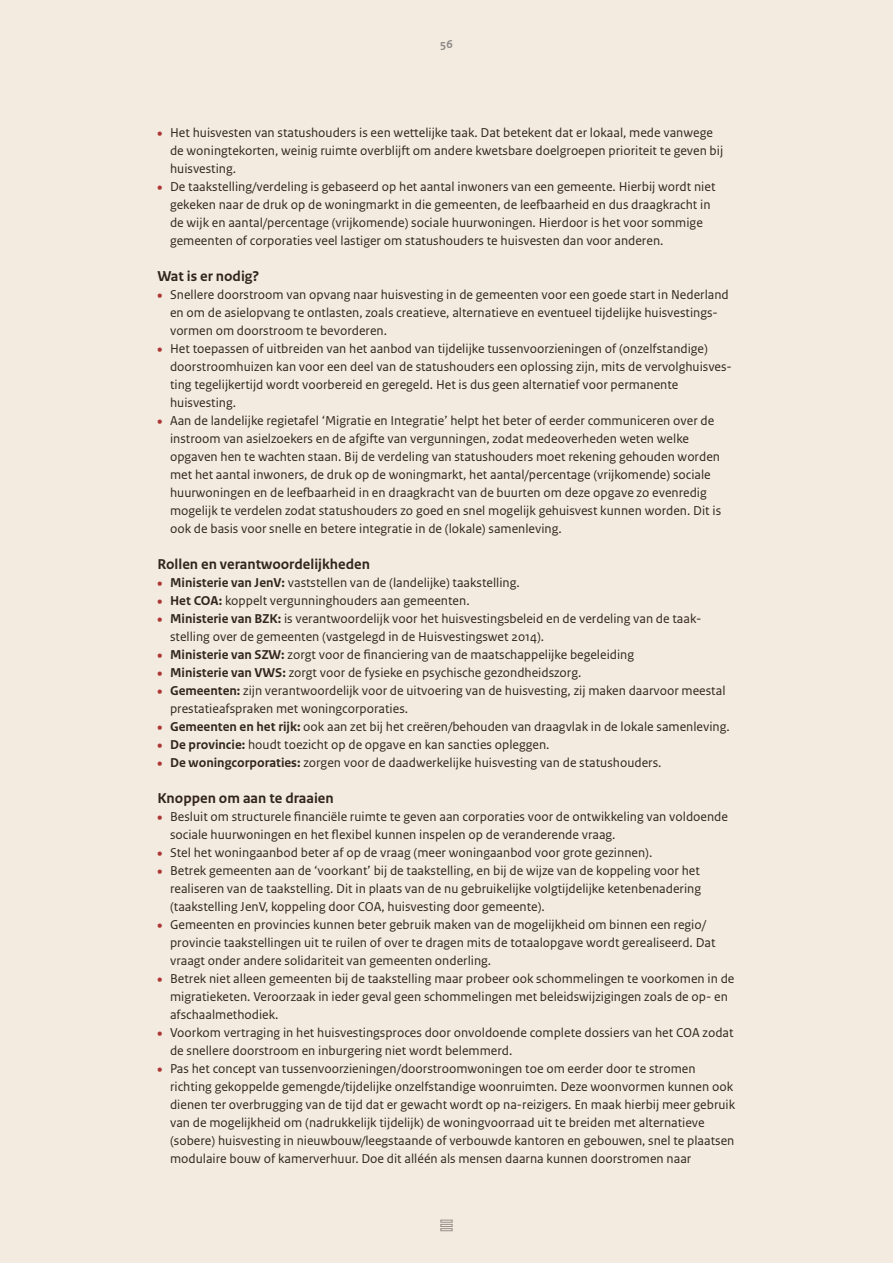
<style>
.page{position:relative;width:893px;height:1263px;background:#f3eae0}
.page>*{position:absolute;margin:0;border:0;box-sizing:border-box;transform-origin:0 0}
.Alineakop_bijlagen{font:700 15px "Rijksoverheid Sans Text";color:#32261c}
.t1{font:13.5px/18px "Rijksoverheid Sans Text";color:#32261c}
.t2{font:700 12px "Rijksoverheid Sans Text";color:#8b8986}
.s1{font-family:"Rijksoverheid Sans Heading";font-weight:700;font-size:18px;color:#ab3632}
.s2{font-weight:700}
</style>
<div class="page">
<svg style="left:441px;top:1220px;width:11px;height:11px"></svg>
<p class="t2" style="left:440px;top:37px;width:14px">56</p>
<p class="t1" style="left:170px;top:124px;width:555px;text-indent:-13px"><span class="s1">•</span> Het huisvesten van statushouders is een wettelijke taak. Dat betekent dat er lokaal, mede vanwege de woningtekorten, weinig ruimte overblijft om andere kwetsbare doelgroepen prioriteit te geven bij huisvesting.</p>
<p class="t1" style="left:170px;top:178px;width:547px;text-indent:-13px"><span class="s1">•</span> De taakstelling/verdeling is gebaseerd op het aantal inwoners van een gemeente. Hierbij wordt niet gekeken naar de druk op de woningmarkt in die gemeenten, de leefbaarheid en dus draagkracht in de wijk en aantal/percentage (vrijkomende) sociale huurwoningen. Hierdoor is het voor sommige gemeenten of corporaties veel lastiger om statushouders te huisvesten dan voor anderen.</p>
<p class="Alineakop_bijlagen" style="left:157px;top:268px;width:104px">Wat is er nodig?</p>
<p class="t1" style="left:170px;top:286px;width:560px;text-indent:-13px"><span class="s1">•</span> Snellere doorstroom van opvang naar huisvesting in de gemeenten voor een goede start in Nederland en om de asielopvang te ontlasten, zoals creatieve, alternatieve en eventueel tijdelijke huisvestings&shy;vormen om doorstroom te bevorderen.</p>
<p class="t1" style="left:170px;top:340px;width:563px;text-indent:-13px"><span class="s1">•</span> Het toepassen of uitbreiden van het aanbod van tijdelijke tussenvoorzieningen of (onzelfstandige) doorstroomhuizen kan voor een deel van de statushouders een oplossing zijn, mits de vervolghuisves&shy;ting tegelijkertijd wordt voorbereid en geregeld. Het is dus geen alternatief voor permanente huisvesting.</p>
<p class="t1" style="left:170px;top:412px;width:552px;text-indent:-13px"><span class="s1">•</span> Aan de landelijke regietafel ‘Migratie en Integratie’ helpt het beter of eerder communiceren over de instroom van asielzoekers en de afgifte van vergunningen, zodat medeoverheden weten welke opgaven hen te wachten staan. Bij de verdeling van statushouders moet rekening gehouden worden met het aantal inwoners, de druk op de woningmarkt, het aantal/percentage (vrijkomende) sociale huurwoningen en de leefbaarheid in en draagkracht van de buurten om deze opgave zo evenredig mogelijk te verdelen zodat statushouders zo goed en snel mogelijk gehuisvest kunnen worden. Dit is ook de basis voor snelle en betere integratie in de (lokale) samenleving.</p>
<p class="Alineakop_bijlagen" style="left:157px;top:556px;width:214px">Rollen en verantwoordelijkheden</p>
<p class="t1" style="left:157px;top:574px;width:364px"><span class="s1">•</span> <span class="s2">Ministerie van JenV:</span> vaststellen van de (landelijke) taakstelling.</p>
<p class="t1" style="left:157px;top:592px;width:314px"><span class="s1">•</span> <span class="s2">Het COA:</span> koppelt vergunninghouders aan gemeenten.</p>
<p class="t1" style="left:170px;top:610px;width:531px;text-indent:-13px"><span class="s1">•</span> <span class="s2">Ministerie van BZK:</span> is verantwoordelijk voor het huisvestingsbeleid en de verdeling van de taak&shy;stelling over de gemeenten (vastgelegd in de Huisvestingswet 2014).</p>
<p class="t1" style="left:157px;top:646px;width:478px"><span class="s1">•</span> <span class="s2">Ministerie van SZW:</span> zorgt voor de financiering van de maatschappelijke begeleiding</p>
<p class="t1" style="left:157px;top:664px;width:426px"><span class="s1">•</span> <span class="s2">Ministerie van VWS:</span> zorgt voor de fysieke en psychische gezondheidszorg.</p>
<p class="t1" style="left:170px;top:682px;width:557px;text-indent:-13px"><span class="s1">•</span> <span class="s2">Gemeenten:</span> zijn verantwoordelijk voor de uitvoering van de huisvesting, zij maken daarvoor meestal prestatieafspraken met woningcorporaties.</p>
<p class="t1" style="left:157px;top:718px;width:574px"><span class="s1">•</span> <span class="s2">Gemeenten en het rijk:</span> ook aan zet bij het creëren/behouden van draagvlak in de lokale samenleving.</p>
<p class="t1" style="left:157px;top:736px;width:394px"><span class="s1">•</span> <span class="s2">De provincie:</span> houdt toezicht op de opgave en kan sancties opleggen.</p>
<p class="t1" style="left:157px;top:754px;width:506px"><span class="s1">•</span> <span class="s2">De woningcorporaties:</span> zorgen voor de daadwerkelijke huisvesting van de statushouders.</p>
<p class="Alineakop_bijlagen" style="left:157px;top:790px;width:178px">Knoppen om aan te draaien</p>
<p class="t1" style="left:170px;top:808px;width:559px;text-indent:-13px"><span class="s1">•</span> Besluit om structurele financiële ruimte te geven aan corporaties voor de ontwikkeling van voldoende sociale huurwoningen en het flexibel kunnen inspelen op de veranderende vraag.</p>
<p class="t1" style="left:157px;top:844px;width:496px"><span class="s1">•</span> Stel het woningaanbod beter af op de vraag (meer woningaanbod voor grote gezinnen).</p>
<p class="t1" style="left:170px;top:862px;width:532px;text-align:justify;text-indent:-13px"><span class="s1">•</span> Betrek gemeenten aan de ‘voorkant’ bij de taakstelling, en bij de wijze van de koppeling voor het realiseren van de taakstelling. Dit in plaats van de nu gebruikelijke volgtijdelijke ketenbenadering (taakstelling JenV, koppeling door COA, huisvesting door gemeente).</p>
<p class="t1" style="left:170px;top:916px;width:547px;text-indent:-13px"><span class="s1">•</span> Gemeenten en provincies kunnen beter gebruik maken van de mogelijkheid om binnen een regio/ provincie taakstellingen uit te ruilen of over te dragen mits de totaalopgave wordt gerealiseerd. Dat vraagt onder andere solidariteit van gemeenten onderling.</p>
<p class="t1" style="left:170px;top:970px;width:566px;text-indent:-13px"><span class="s1">•</span> Betrek niet alleen gemeenten bij de taakstelling maar probeer ook schommelingen te voorkomen in de migratieketen. Veroorzaak in ieder geval geen schommelingen met beleidswijzigingen zoals de op- en afschaalmethodiek.</p>
<p class="t1" style="left:170px;top:1024px;width:565px;text-indent:-13px"><span class="s1">•</span> Voorkom vertraging in het huisvestingsproces door onvoldoende complete dossiers van het COA zodat de snellere doorstroom en inburgering niet wordt belemmerd.</p>
<p class="t1" style="left:170px;top:1060px;width:567px;text-indent:-13px"><span class="s1">•</span> Pas het concept van tussenvoorzieningen/doorstroomwoningen toe om eerder door te stromen richting gekoppelde gemengde/tijdelijke onzelfstandige woonruimten. Deze woonvormen kunnen ook dienen ter overbrugging van de tijd dat er gewacht wordt op na-reizigers. En maak hierbij meer gebruik van de mogelijkheid om (nadrukkelijk tijdelijk) de woningvoorraad uit te breiden met alternatieve (sobere) huisvesting in nieuwbouw/leegstaande of verbouwde kantoren en gebouwen, snel te plaatsen modulaire bouw of kamerverhuur. Doe dit alléén als mensen daarna kunnen doorstromen naar</p>
</div>
